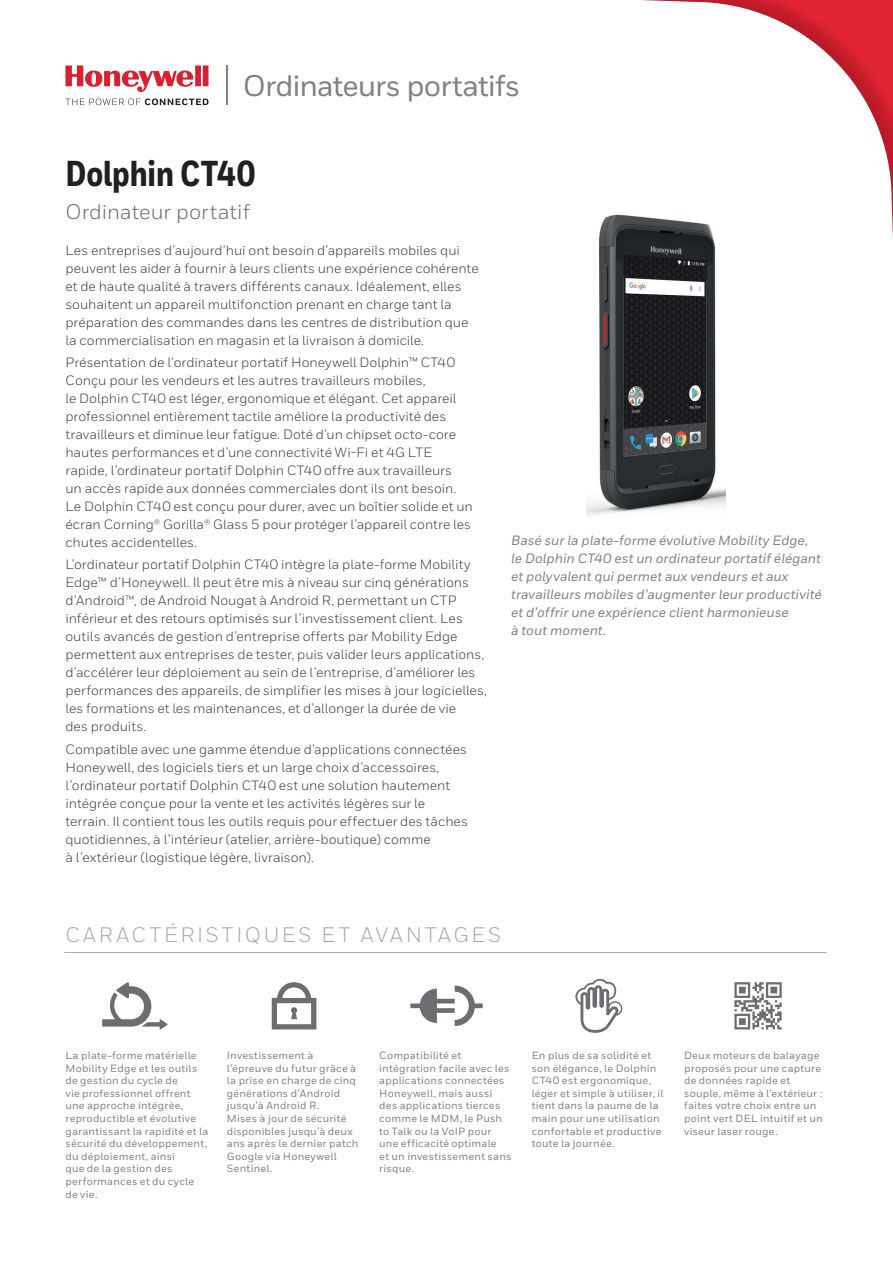
<style>
.page{position:relative;width:893px;height:1263px;background:#fff}
.page>*{position:absolute;margin:0;border:0;box-sizing:border-box;transform-origin:0 0}
.t1{font:800 36px "Honeywell Cond";letter-spacing:-.005em;color:#231f20}
.t2{font:500 29.7px "Honeywell Sans";letter-spacing:-.03em;color:#808285}
.t3{font:21px "Honeywell Sans";letter-spacing:.135em;color:#a8a9ad}
.t4{font:21px "Honeywell Sans";letter-spacing:.005em;color:#6c6d70}
.t5{font:13.5px/18px "Honeywell Sans";color:#3e3e3f}
.t6{font:italic 500 13.5px/18px "Honeywell Sans";color:#808285}
.t7{font:500 10.5px/12.6px "Honeywell Sans";letter-spacing:.02em;color:#808285}
</style>
<div class="page">
<img style="left:641px;top:0;width:252px;height:37px">
<img style="left:806px;top:37px;width:87px;height:50px">
<img style="left:856px;top:87px;width:37px;height:150px">
<svg style="left:65px;top:65px;width:143px;height:27px"></svg>
<svg style="left:65px;top:98px;width:143px;height:7px"></svg>
<hr style="left:226px;top:65px;width:2px;height:40px;background:#808285">
<hr style="left:64px;top:952px;width:762px;height:1px;background:#a8a9ad">
<svg style="left:102px;top:982px;width:66px;height:47px"></svg>
<svg style="left:272px;top:982px;width:44px;height:47px"></svg>
<svg style="left:410px;top:985px;width:73px;height:41px"></svg>
<svg style="left:575px;top:979px;width:47px;height:54px"></svg>
<svg style="left:734px;top:982px;width:48px;height:47px"></svg>
<img style="left:586px;top:214px;width:139px;height:302px">
<h2 class="t2" style="left:243px;top:74px;width:279px">Ordinateurs portatifs</h2>
<h1 class="t1" style="left:65px;top:162px;width:192px">Dolphin CT40</h1>
<h3 class="t4" style="left:65px;top:204px;width:186px">Ordinateur portatif</h3>
<p class="t5" style="left:65px;top:242px;width:415px">Les entreprises d’aujourd’hui ont besoin d’appareils mobiles qui peuvent les aider à fournir à leurs clients une expérience cohérente et de haute qualité à travers différents canaux. Idéalement, elles souhaitent un appareil multifonction prenant en charge tant la préparation des commandes dans les centres de distribution que la commercialisation en magasin et la livraison à domicile.</p>
<p class="t5" style="left:65px;top:354px;width:409px">Présentation de l'ordinateur portatif Honeywell Dolphin™ CT40<br>Conçu pour les vendeurs et les autres travailleurs mobiles,<br>le Dolphin CT40 est léger, ergonomique et élégant. Cet appareil professionnel entièrement tactile améliore la productivité des travailleurs et diminue leur fatigue. Doté d’un chipset octo-core hautes performances et d’une connectivité Wi-Fi et 4G LTE rapide, l’ordinateur portatif Dolphin CT40 offre aux travailleurs<br>un accès rapide aux données commerciales dont ils ont besoin.<br>Le Dolphin CT40 est conçu pour durer, avec un boîtier solide et un écran Corning® Gorilla® Glass 5 pour protéger l’appareil contre les chutes accidentelles.</p>
<p class="t5" style="left:65px;top:557px;width:423px">L’ordinateur portatif Dolphin CT40 intègre la plate-forme Mobility Edge™ d’Honeywell. Il peut être mis à niveau sur cinq générations d’Android™, de Android Nougat à Android R, permettant un CTP inférieur et des retours optimisés sur l’investissement client. Les outils avancés de gestion d’entreprise offerts par Mobility Edge permettent aux entreprises de tester, puis valider leurs applications, d’accélérer leur déploiement au sein de l’entreprise, d’améliorer les performances des appareils, de simplifier les mises à jour logicielles, les formations et les maintenances, et d’allonger la durée de vie<br>des produits.</p>
<p class="t5" style="left:65px;top:741px;width:404px">Compatible avec une gamme étendue d’applications connectées Honeywell, des logiciels tiers et un large choix d’accessoires, l’ordinateur portatif Dolphin CT40 est une solution hautement intégrée conçue pour la vente et les activités légères sur le terrain. Il contient tous les outils requis pour effectuer des tâches quotidiennes, à l’intérieur (atelier, arrière-boutique) comme<br>à l’extérieur (logistique légère, livraison).</p>
<p class="t6" style="left:511px;top:532px;width:312px">Basé sur la plate-forme évolutive Mobility Edge, le Dolphin CT40 est un ordinateur portatif élégant et polyvalent qui permet aux vendeurs et aux travailleurs mobiles d’augmenter leur productivité et d’offrir une expérience client harmonieuse<br>à tout moment.</p>
<h3 class="t3" style="left:65px;top:927px;width:437px">CARACTÉRISTIQUES ET AVANTAGES</h3>
<p class="t7" style="left:65px;top:1050px;width:144px">La plate-forme matérielle<br>Mobility Edge et les outils de gestion du cycle de<br>vie professionnel offrent une approche intégrée, reproductible et évolutive garantissant la rapidité et la sécurité du développement, du déploiement, ainsi<br>que de la gestion des performances et du cycle de vie.</p>
<p class="t7" style="left:227px;top:1050px;width:133px">Investissement à l’épreuve du futur grâce à la prise en charge de cinq générations d’Android jusqu’à Android R.<br>Mises à jour de sécurité disponibles jusqu’à deux ans après le dernier patch<br>Google via Honeywell<br>Sentinel.</p>
<p class="t7" style="left:379px;top:1050px;width:134px">Compatibilité et intégration facile avec les applications connectées<br>Honeywell, mais aussi des applications tierces comme le MDM, le Push to Talk ou la VoIP pour une efficacité optimale<br>et un investissement sans risque.</p>
<p class="t7" style="left:532px;top:1050px;width:133px">En plus de sa solidité et son élégance, le Dolphin<br>CT40 est ergonomique, léger et simple à utiliser, il tient dans la paume de la main pour une utilisation confortable et productive toute la journée.</p>
<p class="t7" style="left:684px;top:1050px;width:140px">Deux moteurs de balayage proposés pour une capture de données rapide et souple, même à l’extérieur : faites votre choix entre un point vert DEL intuitif et un viseur laser rouge.</p>
</div>
